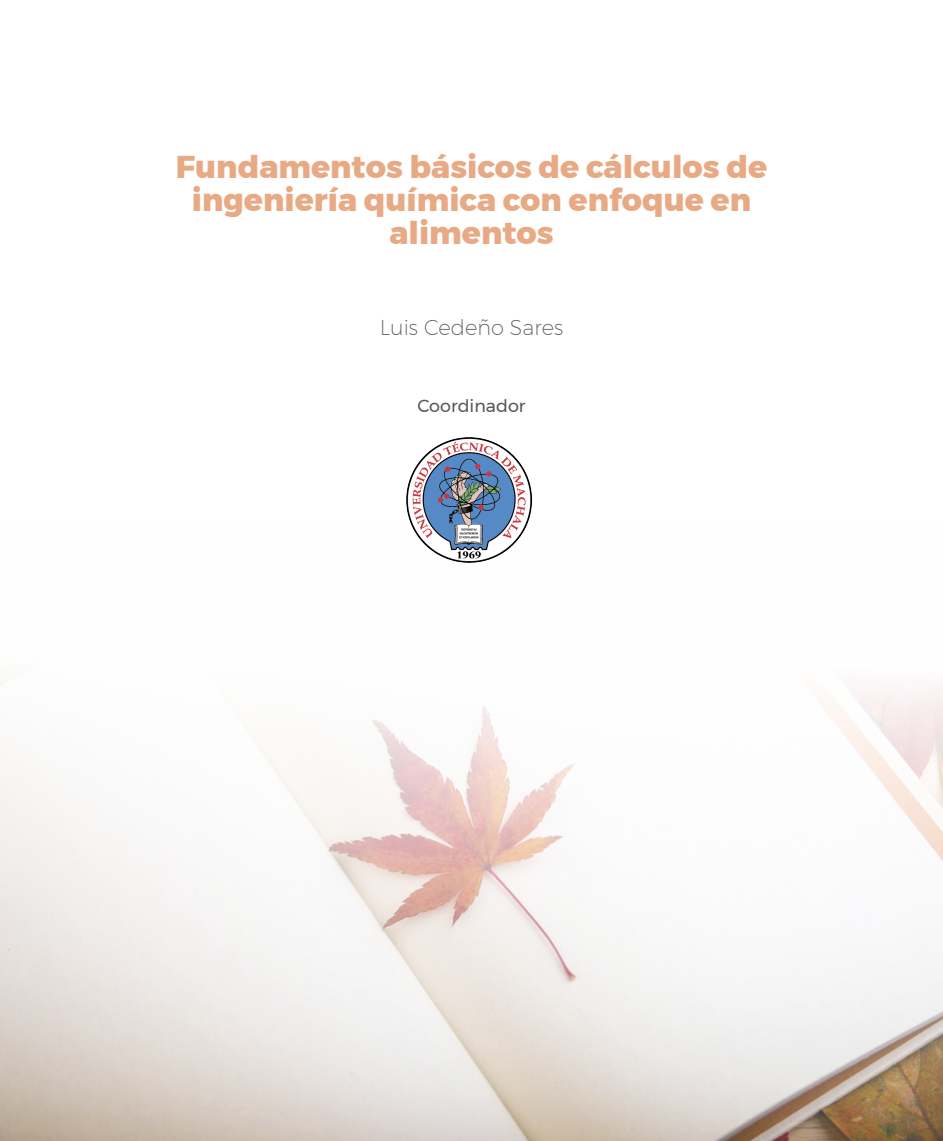
<style>
.page{position:relative;width:943px;height:1141px;background:#fff}
.page>*{position:absolute;margin:0;border:0;box-sizing:border-box;transform-origin:0 0}
.TITULO_DEL_LIBRO{font:800 31.5px/33.2px "Montserrat";color:#e8aa85;text-align:center}
.cornisa_izquierda{font:200 21px "Montserrat";color:#57585a}
.autores{font:17.5px "Montserrat";color:#57585a}
</style>
<div class="page">
<img style="left:0;top:689px;width:943px;height:452px">
<img style="left:406px;top:437px;width:127px;height:126px">
<p class="TITULO_DEL_LIBRO" style="left:176px;top:150px;width:593px">Fundamentos básicos de cálculos de ingeniería química con enfoque en alimentos</p>
<p class="cornisa_izquierda" style="left:379px;top:312px;width:185px">Luis Cedeño Sares</p>
<p class="autores" style="left:417px;top:392px;width:110px">Coordinador</p>
</div>
